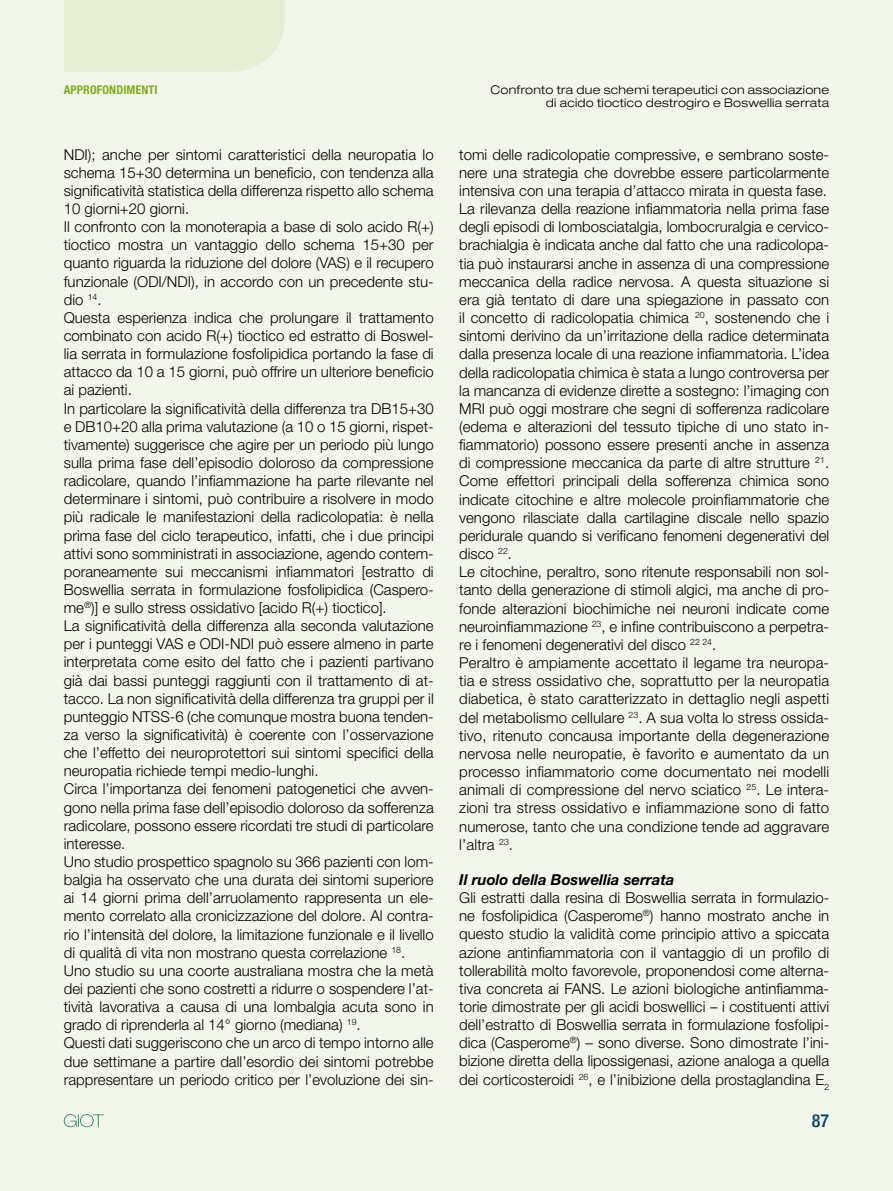
<style>
.page{position:relative;width:893px;height:1191px;background:#f3f7eb}
.page>*{position:absolute;margin:0;border:0;box-sizing:border-box;transform-origin:0 0}
.t1{font:500 condensed 18px "Helvetica Neue LT Std";color:#003e64}
.t2{font:300 15px/18.1px "Helvetica Neue LT Std";color:#000}
.t3{font:italic 700 15px "Helvetica Neue LT Std";color:#000}
.t4{font:300 expanded 12px/13.5px "Helvetica Neue LT Std";letter-spacing:.02em;color:#000;text-align:right}
.t5{font:700 condensed 12px "Helvetica Neue LT Std";letter-spacing:.01em;color:#7eae20}
</style>
<div class="page">
<div style="left:64px;top:0;width:221px;height:72px;background:#e7eed6"></div>
<svg style="left:64px;top:1114px;width:40px;height:13px"></svg>
<p class="t5" style="left:64px;top:82px;width:95px">APPROFONDIMENTI</p>
<p class="t4" style="left:490px;top:82px;width:340px">Confronto tra due schemi terapeutici con associazione di acido tioctico destrogiro e Boswellia serrata</p>
<p class="t2" style="left:64px;top:145px;width:371px">NDI); anche per sintomi caratteristici della neuropatia lo schema 15+30 determina un beneficio, con tendenza alla significatività statistica della differenza rispetto allo schema 10 giorni+20 giorni.<br>Il confronto con la monoterapia a base di solo acido R(+) tioctico mostra un vantaggio dello schema 15+30 per quanto riguarda la riduzione del dolore (VAS) e il recupero funzionale (ODI/NDI), in accordo con un precedente stu&shy;dio <sup>14</sup>.<br>Questa esperienza indica che prolungare il trattamento combinato con acido R(+) tioctico ed estratto di Boswel&shy;lia serrata in formulazione fosfolipidica portando la fase di attacco da 10 a 15 giorni, può offrire un ulteriore beneficio ai pazienti.<br>In particolare la significatività della differenza tra DB15+30 e DB10+20 alla prima valutazione (a 10 o 15 giorni, rispet&shy;tivamente) suggerisce che agire per un periodo più lungo sulla prima fase dell’episodio doloroso da compressione radicolare, quando l’infiammazione ha parte rilevante nel determinare i sintomi, può contribuire a risolvere in modo più radicale le manifestazioni della radicolopatia: è nella prima fase del ciclo terapeutico, infatti, che i due principi attivi sono somministrati in associazione, agendo contem&shy;poraneamente sui meccanismi infiammatori [estratto di Boswellia serrata in formulazione fosfolipidica (Caspero&shy;me<sup>®</sup>)] e sullo stress ossidativo [acido R(+) tioctico].<br>La significatività della differenza alla seconda valutazione per i punteggi VAS e ODI-NDI può essere almeno in parte interpretata come esito del fatto che i pazienti partivano già dai bassi punteggi raggiunti con il trattamento di at&shy;tacco. La non significatività della differenza tra gruppi per il punteggio NTSS-6 (che comunque mostra buona tenden&shy;za verso la significatività) è coerente con l’osservazione che l’effetto dei neuroprotettori sui sintomi specifici della neuropatia richiede tempi medio-lunghi.<br>Circa l’importanza dei fenomeni patogenetici che avven&shy;gono nella prima fase dell’episodio doloroso da sofferenza radicolare, possono essere ricordati tre studi di particolare interesse.<br>Uno studio prospettico spagnolo su 366 pazienti con lom&shy;balgia ha osservato che una durata dei sintomi superiore ai 14 giorni prima dell’arruolamento rappresenta un ele&shy;mento correlato alla cronicizzazione del dolore. Al contra&shy;rio l’intensità del dolore, la limitazione funzionale e il livello di qualità di vita non mostrano questa correlazione <sup>18</sup>.<br>Uno studio su una coorte australiana mostra che la metà dei pazienti che sono costretti a ridurre o sospendere l’at&shy;tività lavorativa a causa di una lombalgia acuta sono in grado di riprenderla al 14° giorno (mediana) <sup>19</sup>.<br>Questi dati suggeriscono che un arco di tempo intorno alle due settimane a partire dall’esordio dei sintomi potrebbe rappresentare un periodo critico per l’evoluzione dei sin-</p>
<p class="t2" style="left:459px;top:145px;width:371px">tomi delle radicolopatie compressive, e sembrano soste&shy;nere una strategia che dovrebbe essere particolarmente intensiva con una terapia d’attacco mirata in questa fase.<br>La rilevanza della reazione infiammatoria nella prima fase degli episodi di lombosciatalgia, lombocruralgia e cervico&shy;brachialgia è indicata anche dal fatto che una radicolopa&shy;tia può instaurarsi anche in assenza di una compressione meccanica della radice nervosa. A questa situazione si era già tentato di dare una spiegazione in passato con il concetto di radicolopatia chimica <sup>20</sup>, sostenendo che i sintomi derivino da un’irritazione della radice determinata dalla presenza locale di una reazione infiammatoria. L’idea della radicolopatia chimica è stata a lungo controversa per la mancanza di evidenze dirette a sostegno: l’imaging con MRI può oggi mostrare che segni di sofferenza radicolare (edema e alterazioni del tessuto tipiche di uno stato in&shy;fiammatorio) possono essere presenti anche in assenza di compressione meccanica da parte di altre strutture <sup>21</sup>.<br>Come effettori principali della sofferenza chimica sono indicate citochine e altre molecole proinfiammatorie che vengono rilasciate dalla cartilagine discale nello spazio peridurale quando si verificano fenomeni degenerativi del disco <sup>22</sup>.<br>Le citochine, peraltro, sono ritenute responsabili non sol&shy;tanto della generazione di stimoli algici, ma anche di pro&shy;fonde alterazioni biochimiche nei neuroni indicate come neuroinfiammazione <sup>23</sup>, e infine contribuiscono a perpetra&shy;re i fenomeni degenerativi del disco <sup>22</sup> <sup>24</sup>.<br>Peraltro è ampiamente accettato il legame tra neuropa&shy;tia e stress ossidativo che, soprattutto per la neuropatia diabetica, è stato caratterizzato in dettaglio negli aspetti del metabolismo cellulare <sup>23</sup>. A sua volta lo stress ossida&shy;tivo, ritenuto concausa importante della degenerazione nervosa nelle neuropatie, è favorito e aumentato da un processo infiammatorio come documentato nei modelli animali di compressione del nervo sciatico <sup>25</sup>. Le intera&shy;zioni tra stress ossidativo e infiammazione sono di fatto numerose, tanto che una condizione tende ad aggravare l’altra <sup>23</sup>.</p>
<p class="t3" style="left:459px;top:870px;width:217px">Il ruolo della Boswellia serrata</p>
<p class="t2" style="left:459px;top:888px;width:371px;text-align:justify">Gli estratti dalla resina di Boswellia serrata in formulazio&shy;ne fosfolipidica (Casperome<sup>®</sup>) hanno mostrato anche in questo studio la validità come principio attivo a spiccata azione antinfiammatoria con il vantaggio di un profilo di tollerabilità molto favorevole, proponendosi come alterna&shy;tiva concreta ai FANS. Le azioni biologiche antinfiamma&shy;torie dimostrate per gli acidi boswellici – i costituenti attivi dell’estratto di Boswellia serrata in formulazione fosfolipi&shy;dica (Casperome<sup>®</sup>) – sono diverse. Sono dimostrate l’ini&shy;bizione diretta della lipossigenasi, azione analoga a quella dei corticosteroidi <sup>26</sup>, e l’inibizione della prostaglandina E<sub>2</sub></p>
<p class="t1" style="left:812px;top:1110px;width:19px">87</p>
</div>
